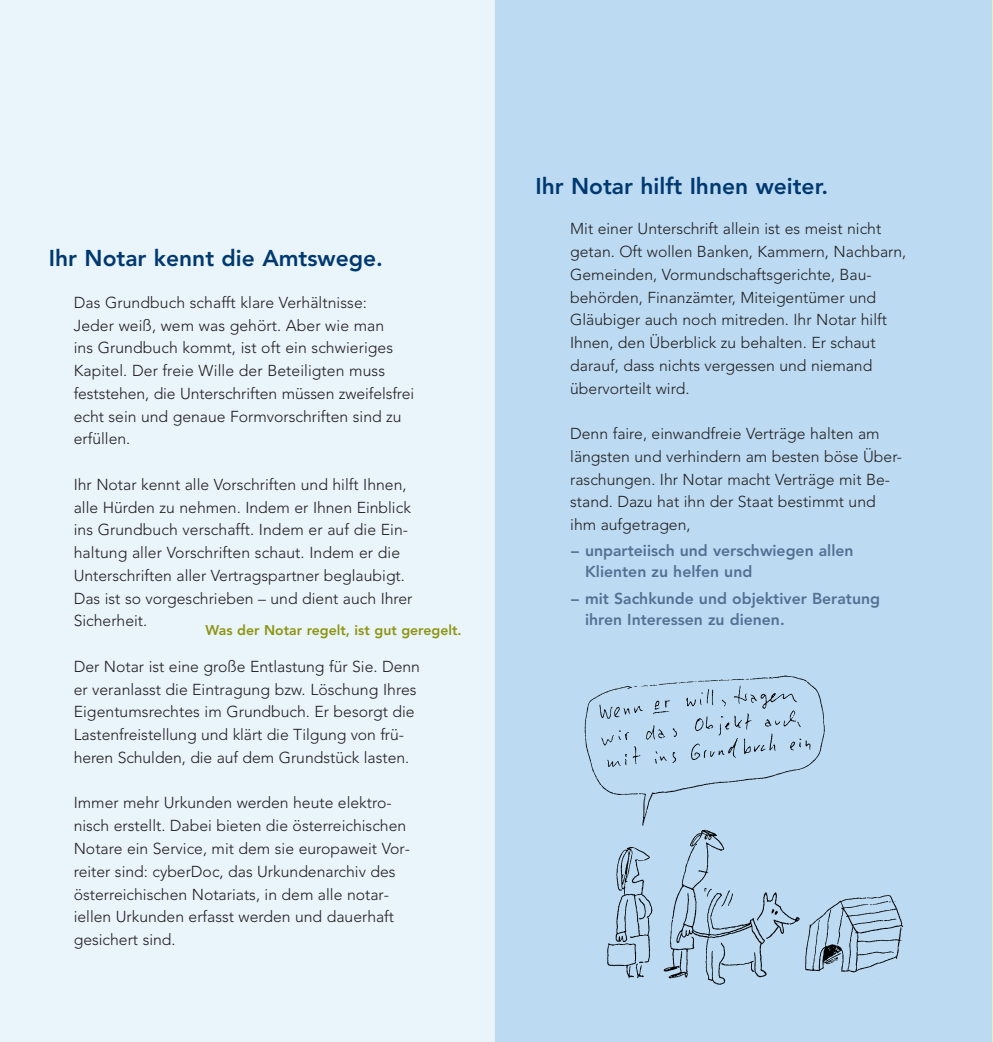
<style>
.page{position:relative;width:993px;height:1042px;background:#fff}
.page>*{position:absolute;margin:0;border:0;box-sizing:border-box;transform-origin:0 0}
.t1{font:800 22.75px "Avenir";color:#003970}
.t2{font:300 15.75px/22.8px "Avenir";color:#231f20}
.t3{font:800 15.75px/21px "Avenir";color:#547194;scale:2 1}
.t4{font:800 14px "Avenir";color:#8d9510}
</style>
<div class="page">
<div style="left:0;top:0;width:495px;height:1042px;background:#e9f4fb"></div>
<hr style="left:991px;top:0;width:1px;height:1042px;background:#e8ebbb">
<div style="left:495px;top:0;width:496px;height:1042px;background:#bcdbf2"></div>
<img style="left:584px;top:675px;width:319px;height:310px">
<h1 class="t1" style="left:49px;top:248px;width:335px">Ihr Notar kennt die Amtswege.</h1>
<p class="t2" style="left:74px;top:292px;width:342px">Das Grundbuch schafft klare Verhältnisse:<br>Jeder weiß, wem was gehört. Aber wie man<br>ins Grundbuch kommt, ist oft ein schwieriges Kapitel. Der freie Wille der Beteiligten muss feststehen, die Unterschriften müssen zweifelsfrei echt sein und genaue Formvorschriften sind zu erfüllen.</p>
<p class="t2" style="left:74px;top:474px;width:340px">Ihr Notar kennt alle Vorschriften und hilft Ihnen, alle Hürden zu nehmen. Indem er Ihnen Einblick ins Grundbuch verschafft. Indem er auf die Ein&shy;haltung aller Vorschriften schaut. Indem er die Unterschriften aller Vertragspartner beglaubigt.<br>Das ist so vorgeschrieben – und dient auch Ihrer Sicherheit.</p>
<p class="t2" style="left:74px;top:656px;width:348px">Der Notar ist eine große Entlastung für Sie. Denn er veranlasst die Eintragung bzw. Löschung Ihres Eigentumsrechtes im Grundbuch. Er besorgt die Lastenfreistellung und klärt die Tilgung von frü&shy;heren Schulden, die auf dem Grundstück lasten.</p>
<p class="t2" style="left:74px;top:793px;width:338px">Immer mehr Urkunden werden heute elektro&shy;nisch erstellt. Dabei bieten die österreichischen Notare ein Service, mit dem sie europaweit Vor&shy;reiter sind: cyberDoc, das Urkundenarchiv des österreichischen Notariats, in dem alle notar&shy;iellen Urkunden erfasst werden und dauerhaft gesichert sind.</p>
<p class="t4" style="left:205px;top:625px;width:257px">Was der Notar regelt, ist gut geregelt.</p>
<h1 class="t1" style="left:535px;top:176px;width:294px">Ihr Notar hilft Ihnen weiter.</h1>
<p class="t2" style="left:570px;top:219px;width:337px">Mit einer Unterschrift allein ist es meist nicht getan. Oft wollen Banken, Kammern, Nachbarn, Gemeinden, Vormundschaftsgerichte, Bau&shy;behörden, Finanzämter, Miteigentümer und Gläubiger auch noch mitreden. Ihr Notar hilft Ihnen, den Überblick zu behalten. Er schaut darauf, dass nichts vergessen und niemand übervorteilt wird.</p>
<p class="t2" style="left:570px;top:423px;width:333px">Denn faire, einwandfreie Verträge halten am längsten und verhindern am besten böse Über&shy;raschungen. Ihr Notar macht Verträge mit Be&shy;stand. Dazu hat ihn der Staat bestimmt und ihm aufgetragen,</p>
<p class="t3" style="left:585px;top:542px;width:136px;text-indent:-15px">- unparteiisch und verschwiegen allen<br>Klienten zu helfen und</p>
<p class="t3" style="left:585px;top:589px;width:149px;text-indent:-15px">- mit Sachkunde und objektiver Beratung ihren Interessen zu dienen.</p>
</div>
